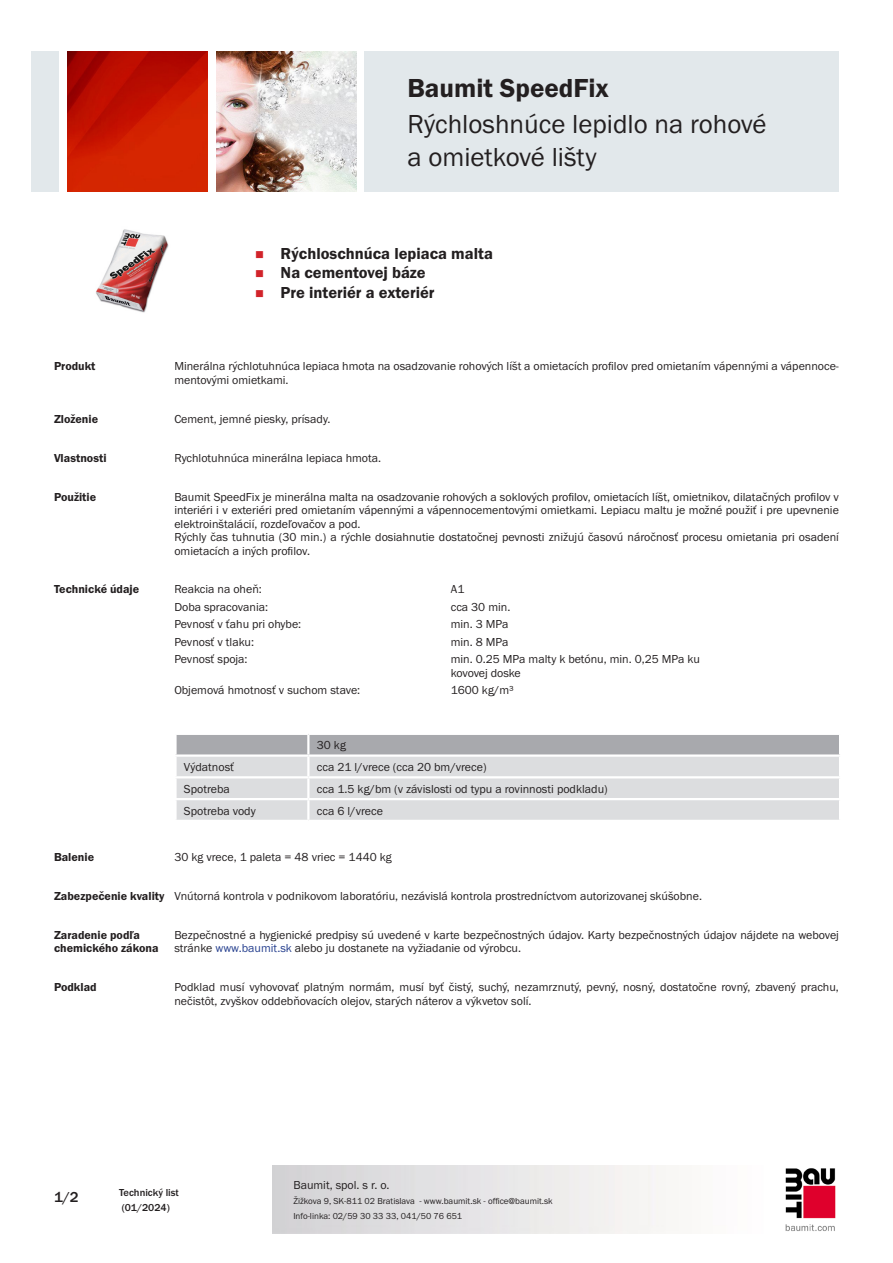
<style>
.page{position:relative;width:893px;height:1263px;background:#fff}
.page>*{position:absolute;margin:0;border:0;box-sizing:border-box;transform-origin:0 0}
.PDS_Produktname_Land{font:27px/32.4px "BM Franklin Gothic URW Boo";color:#231f20}
.PDS_Produktname{font:27px "BM Franklin Gothic URW Dem";color:#231f20}
.t1{font:16.5px "BM Franklin Gothic URW Dem";color:#231f20}
.t2{font:500 15px "BM Franklin Gothic URW";color:#231f20}
.PDS_Standard{font:12px/13.5px "BM Franklin Gothic URW Boo";color:#231f20}
.PDS_Standard_linksbü{font:12px/13.5px "BM Franklin Gothic URW Boo";color:#231f20}
.PDS_Header{font:12px/13.5px "BM Franklin Gothic URW Dem";color:#231f20}
.t3{font:500 10.5px/15px "BM Franklin Gothic URW";color:#231f20}
.t4{font:9px/15px "BM Franklin Gothic URW Boo";color:#231f20}
.s1{color:#253f8e}
</style>
<div class="page">
<img style="left:785px;top:1168px;width:51px;height:63px">
<div style="left:32px;top:51px;width:27px;height:140px;background:#e2e8eb"></div>
<img style="left:68px;top:52px;width:140px;height:139px">
<img style="left:216px;top:51px;width:141px;height:140px">
<div style="left:365px;top:51px;width:474px;height:140px;background:#e2e8eb"></div>
<img style="left:96px;top:229px;width:73px;height:84px">
<svg style="left:175px;top:734px;width:665px;height:86px;background:#d1d2d4"></svg>
<hr style="left:174px;top:776px;width:134px;height:2px;background:#fff">
<hr style="left:174px;top:778px;width:3px;height:20px;background:#fff">
<hr style="left:308px;top:776px;width:533px;height:2px;background:#fff">
<hr style="left:307px;top:778px;width:2px;height:20px;background:#fff">
<hr style="left:839px;top:778px;width:2px;height:20px;background:#fff">
<hr style="left:174px;top:798px;width:134px;height:2px;background:#fff">
<hr style="left:174px;top:800px;width:3px;height:20px;background:#fff">
<hr style="left:308px;top:798px;width:533px;height:2px;background:#fff">
<hr style="left:307px;top:800px;width:2px;height:20px;background:#fff">
<hr style="left:839px;top:800px;width:2px;height:20px;background:#fff">
<p class="PDS_Produktname" style="left:407px;top:71px;width:203px">Baumit SpeedFix</p>
<p class="PDS_Produktname_Land" style="left:407px;top:109px;width:361px">Rýchloshnúce lepidlo na rohové a omietkové lišty</p>
<p class="t1" style="left:281px;top:243px;width:214px">Rýchloschnúca lepiaca malta</p>
<p class="t1" style="left:281px;top:263px;width:147px">Na cementovej báze</p>
<p class="t1" style="left:281px;top:282px;width:155px">Pre interiér a exteriér</p>
<p class="PDS_Header" style="left:54px;top:360px;width:43px">Produkt</p>
<p class="PDS_Standard" style="left:174px;top:360px;width:666px">Minerálna rýchlotuhnúca lepiaca hmota na osadzovanie rohových líšt a omietacích profilov pred omietaním vápennými a vápennoce&shy;mentovými omietkami.</p>
<p class="PDS_Header" style="left:54px;top:412px;width:46px">Zloženie</p>
<p class="PDS_Standard" style="left:174px;top:412px;width:158px">Cement, jemné piesky, prísady.</p>
<p class="PDS_Header" style="left:54px;top:451px;width:54px">Vlastnosti</p>
<p class="PDS_Standard" style="left:174px;top:451px;width:208px">Rychlotuhnúca minerálna lepiaca hmota.</p>
<p class="PDS_Header" style="left:54px;top:490px;width:44px">Použitie</p>
<p class="PDS_Standard" style="left:174px;top:490px;width:666px;text-align:justify">Baumit SpeedFix je minerálna malta na osadzovanie rohových a soklových profilov, omietacích líšt, omietnikov, dilatačných profilov v interiéri i v exteriéri pred omietaním vápennými a vápennocementovými omietkami. Lepiacu maltu je možné použiť i pre upevnenie elektroinštalácií, rozdeľovačov a pod.</p>
<p class="PDS_Standard" style="left:174px;top:530px;width:666px">Rýchly čas tuhnutia (30 min.) a rýchle dosiahnutie dostatočnej pevnosti znižujú časovú náročnosť procesu omietania pri osadení omietacích a iných profilov.</p>
<p class="PDS_Header" style="left:54px;top:583px;width:87px">Technické údaje</p>
<p class="PDS_Standard_linksbü" style="left:174px;top:583px;width:89px">Reakcia na oheň:</p>
<p class="PDS_Standard_linksbü" style="left:451px;top:583px;width:15px">A1</p>
<p class="PDS_Standard_linksbü" style="left:174px;top:600px;width:95px">Doba spracovania:</p>
<p class="PDS_Standard_linksbü" style="left:451px;top:600px;width:61px">cca 30 min.</p>
<p class="PDS_Standard_linksbü" style="left:174px;top:618px;width:128px">Pevnosť v ťahu pri ohybe:</p>
<p class="PDS_Standard_linksbü" style="left:451px;top:618px;width:59px">min. 3 MPa</p>
<p class="PDS_Standard_linksbü" style="left:174px;top:635px;width:81px">Pevnosť v tlaku:</p>
<p class="PDS_Standard_linksbü" style="left:451px;top:635px;width:59px">min. 8 MPa</p>
<p class="PDS_Standard_linksbü" style="left:174px;top:653px;width:75px">Pevnosť spoja:</p>
<p class="PDS_Standard_linksbü" style="left:451px;top:653px;width:251px">min. 0.25 MPa malty k betónu, min. 0,25 MPa ku kovovej doske</p>
<p class="PDS_Standard_linksbü" style="left:174px;top:684px;width:187px">Objemová hmotnosť v suchom stave:</p>
<p class="PDS_Standard_linksbü" style="left:451px;top:684px;width:65px">1600 kg/m³</p>
<p class="PDS_Standard_linksbü" style="left:317px;top:739px;width:31px">30 kg</p>
<p class="PDS_Standard_linksbü" style="left:184px;top:760px;width:52px">Výdatnosť</p>
<p class="PDS_Standard_linksbü" style="left:317px;top:760px;width:171px">cca 21 l/vrece (cca 20 bm/vrece)</p>
<p class="PDS_Standard_linksbü" style="left:184px;top:782px;width:47px">Spotreba</p>
<p class="PDS_Standard_linksbü" style="left:317px;top:782px;width:292px">cca 1.5 kg/bm (v závislosti od typu a rovinnosti podkladu)</p>
<p class="PDS_Standard_linksbü" style="left:184px;top:804px;width:73px">Spotreba vody</p>
<p class="PDS_Standard_linksbü" style="left:317px;top:804px;width:68px">cca 6 l/vrece</p>
<p class="PDS_Header" style="left:54px;top:850px;width:42px">Balenie</p>
<p class="PDS_Standard" style="left:174px;top:850px;width:219px">30 kg vrece, 1 paleta = 48 vriec = 1440 kg</p>
<p class="PDS_Header" style="left:54px;top:889px;width:112px">Zabezpečenie kvality</p>
<p class="PDS_Standard" style="left:174px;top:889px;width:529px">Vnútorná kontrola v podnikovom laboratóriu, nezávislá kontrola prostredníctvom autorizovanej skúšobne.</p>
<p class="PDS_Header" style="left:54px;top:928px;width:106px">Zaradenie podľa chemického zákona</p>
<p class="PDS_Standard" style="left:174px;top:928px;width:666px">Bezpečnostné a hygienické predpisy sú uvedené v karte bezpečnostných údajov. Karty bezpečnostných údajov nájdete na webovej stránke <span class="s1">www.baumit.sk</span> alebo ju dostanete na vyžiadanie od výrobcu.</p>
<p class="PDS_Header" style="left:54px;top:980px;width:44px">Podklad</p>
<p class="PDS_Standard" style="left:174px;top:980px;width:666px">Podklad musí vyhovovať platným normám, musí byť čistý, suchý, nezamrznutý, pevný, nosný, dostatočne rovný, zbavený prachu, nečistôt, zvyškov oddebňovacích olejov, starých náterov a výkvetov solí.</p>
<p class="t2" style="left:54px;top:1188px;width:26px">1/2</p>
<p class="t3" style="left:119px;top:1185px;width:61px">Technický list (01/2024)</p>
<p class="PDS_Standard" style="left:293px;top:1178px;width:98px">Baumit, spol. s r. o.</p>
<p class="t4" style="left:293px;top:1193px;width:261px">Žižkova 9, SK-811 02 Bratislava - www.baumit.sk - office@baumit.sk<br>Info-linka: 02/59 30 33 33, 041/50 76 651</p>
</div>
